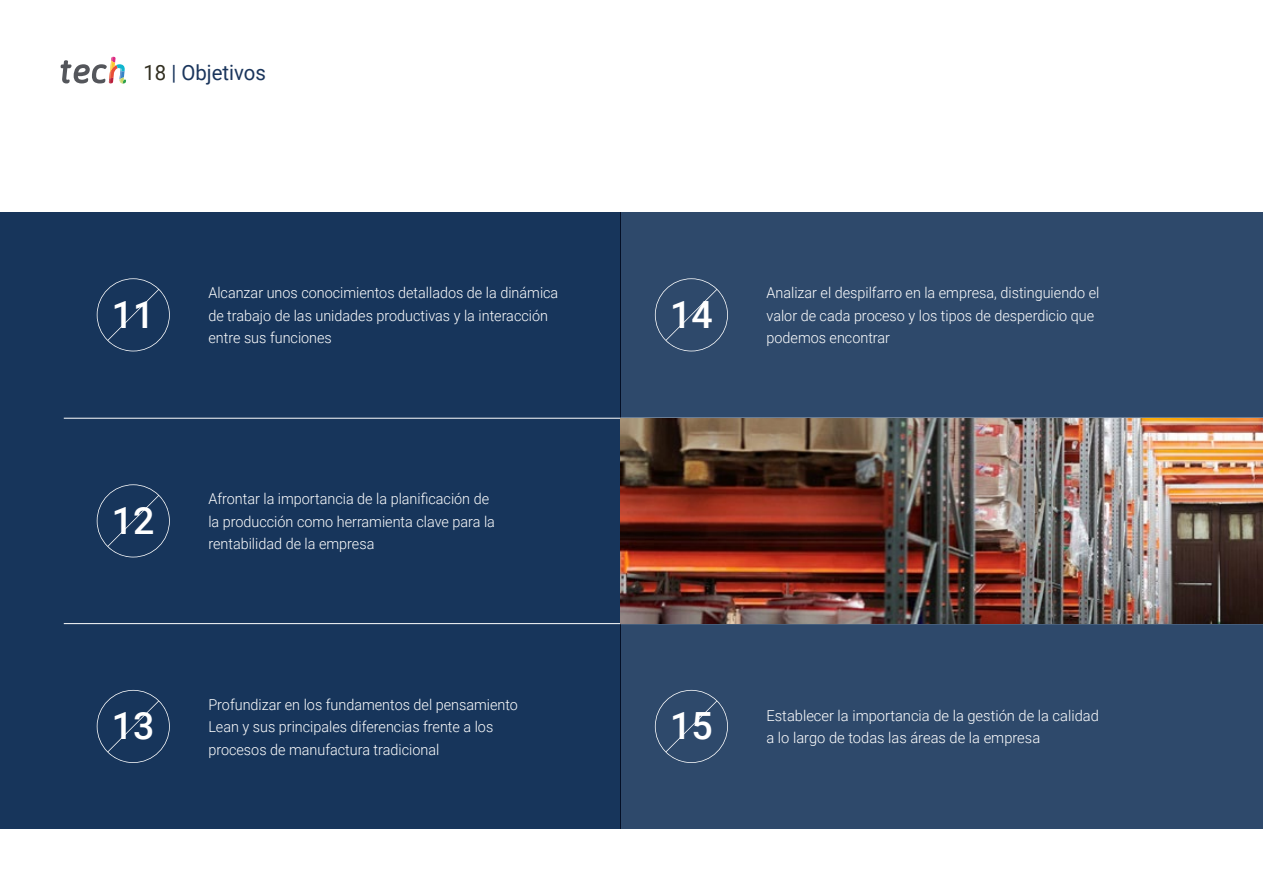
<style>
.page{position:relative;width:1263px;height:893px;background:#fff}
.page>*{position:absolute;margin:0;border:0;box-sizing:border-box;transform-origin:0 0}
.t1{font:500 37.5px "Roboto";color:#fff}
.t2{font:21px "Roboto";color:#1a355c}
.t3{font:300 15px/22.5px "Roboto";color:#fff;scale:.96 1}
.t4{font:300 15px/22.5px "Roboto";color:#fff}
.s1{color:#312e20}
</style>
<div class="page">
<div style="left:0;top:213px;width:621px;height:616px;background:#17355b"></div>
<div style="left:621px;top:213px;width:642px;height:616px;background:#2e496b"></div>
<svg style="left:97px;top:278px;width:73px;height:73px"></svg>
<svg style="left:97px;top:690px;width:73px;height:73px"></svg>
<svg style="left:97px;top:484px;width:73px;height:73px"></svg>
<svg style="left:655px;top:278px;width:73px;height:73px"></svg>
<svg style="left:655px;top:690px;width:73px;height:73px"></svg>
<hr style="left:64px;top:418px;width:1199px;height:1px;background:#fff">
<hr style="left:64px;top:623px;width:1199px;height:1px;background:#fff">
<svg style="left:61px;top:57px;width:65px;height:27px"></svg>
<img style="left:621px;top:418px;width:642px;height:205px">
<h2 class="t2" style="left:144px;top:57px;width:124px"><span class="s1">18</span> | Objetivos</h2>
<h1 class="t1" style="left:112px;top:288px;width:44px">11</h1>
<p class="t3" style="left:208px;top:281px;width:366px">Alcanzar unos conocimientos detallados de la dinámica de trabajo de las unidades productivas y la interacción entre sus funciones</p>
<h1 class="t1" style="left:112px;top:494px;width:44px">12</h1>
<p class="t3" style="left:208px;top:487px;width:300px">Afrontar la importancia de la planificación de la producción como herramienta clave para la rentabilidad de la empresa</p>
<h1 class="t1" style="left:112px;top:699px;width:44px">13</h1>
<p class="t3" style="left:208px;top:692px;width:324px">Profundizar en los fundamentos del pensamiento<br>Lean y sus principales diferencias frente a los procesos de manufactura tradicional</p>
<h1 class="t1" style="left:670px;top:288px;width:44px">14</h1>
<p class="t3" style="left:766px;top:281px;width:348px">Analizar el despilfarro en la empresa, distinguiendo el valor de cada proceso y los tipos de desperdicio que podemos encontrar</p>
<h1 class="t1" style="left:670px;top:699px;width:44px">15</h1>
<p class="t4" style="left:766px;top:704px;width:334px">Establecer la importancia de la gestión de la calidad a lo largo de todas las áreas de la empresa</p>
</div>
